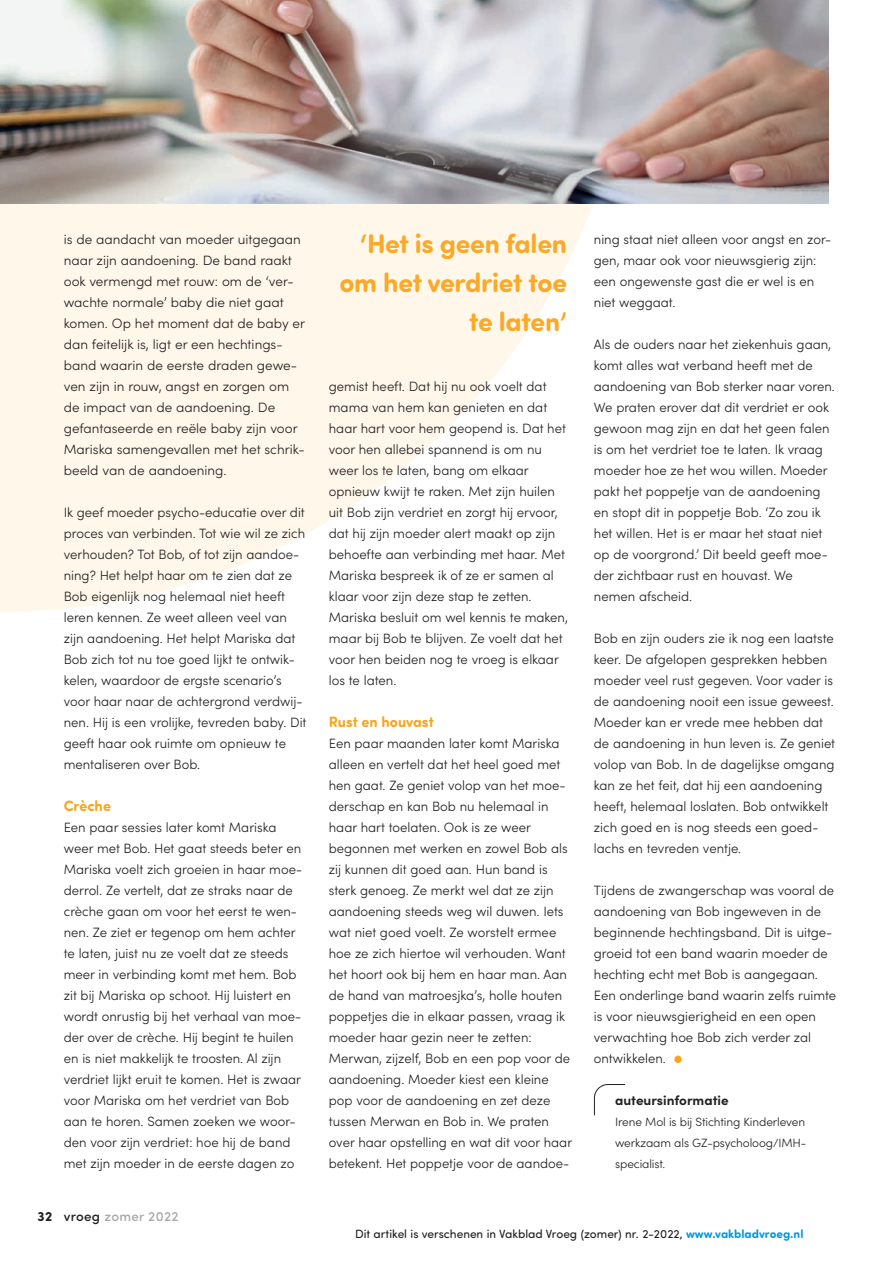
<style>
.page{position:relative;width:893px;height:1263px;background:#fff}
.page>*{position:absolute;margin:0;border:0;box-sizing:border-box;transform-origin:0 0}
.t1{font:700 27px/39px "Sofia Pro Soft";letter-spacing:-.01em;color:#faa928;text-align:right}
.t2{font:700 15px "Sofia Pro Soft";color:#f9a51b}
.t3{font:300 13.5px/21px "Sofia Pro";color:#231f20}
.t4{font:700 13.5px "Sofia Pro";color:#231f20}
.t5{font:500 13.5px "Sofia Pro Soft";letter-spacing:.02em;color:#a8a9ad}
.t6{font:300 12px/21px "Sofia Pro";letter-spacing:-.01em;color:#231f20;text-align:justify}
.t7{font:12px "Sofia Pro Soft";color:#231f20}
.s1{font-weight:700;color:#231f20}
.s2{color:#231f20}
.s3{color:#f9a51b}
.s4{font-weight:700;color:#0099da}
</style>
<div class="page">
<svg style="left:0;top:203px;width:634px;height:409px;fill:#fef7ea"></svg>
<img style="left:0;top:0;width:829px;height:203px">
<svg style="left:594px;top:1084px;width:32px;height:32px"></svg>
<p class="t3" style="left:64px;top:228px;width:243px">is de aandacht van moeder uitgegaan naar zijn aandoening. De band raakt ook vermengd met rouw: om de ‘ver&shy;wachte normale’ baby die niet gaat komen. Op het moment dat de baby er dan feitelijk is, ligt er een hechtings&shy;band waarin de eerste draden gewe&shy;ven zijn in rouw, angst en zorgen om de impact van de aandoening. De gefantaseerde en reële baby zijn voor Mariska samengevallen met het schrik&shy;beeld van de aandoening.</p>
<p class="t3" style="left:64px;top:501px;width:244px">Ik geef moeder psycho-educatie over dit proces van verbinden. Tot wie wil ze zich verhouden? Tot Bob, of tot zijn aandoe&shy;ning? Het helpt haar om te zien dat ze Bob eigenlijk nog helemaal niet heeft leren kennen. Ze weet alleen veel van zijn aandoening. Het helpt Mariska dat Bob zich tot nu toe goed lijkt te ontwik&shy;kelen, waardoor de ergste scenario’s voor haar naar de achtergrond verdwij&shy;nen. Hij is een vrolijke, tevreden baby. Dit geeft haar ook ruimte om opnieuw te mentaliseren over Bob.</p>
<p class="t2" style="left:64px;top:795px;width:49px">Crèche</p>
<p class="t3" style="left:64px;top:816px;width:240px">Een paar sessies later komt Mariska weer met Bob. Het gaat steeds beter en Mariska voelt zich groeien in haar moe&shy;derrol. Ze vertelt, dat ze straks naar de crèche gaan om voor het eerst te wen&shy;nen. Ze ziet er tegenop om hem achter te laten, juist nu ze voelt dat ze steeds meer in verbinding komt met hem. Bob zit bij Mariska op schoot. Hij luistert en wordt onrustig bij het verhaal van moe&shy;der over de crèche. Hij begint te huilen en is niet makkelijk te troosten. Al zijn verdriet lijkt eruit te komen. Het is zwaar voor Mariska om het verdriet van Bob aan te horen. Samen zoeken we woor&shy;den voor zijn verdriet: hoe hij de band met zijn moeder in de eerste dagen zo</p>
<p class="t5" style="left:38px;top:1206px;width:143px"><span class="s1">32</span> <span class="s2">vroeg</span> zomer 2022</p>
<h1 class="t1" style="left:339px;top:223px;width:229px">‘Het is geen falen om het verdriet toe te laten’</h1>
<p class="t3" style="left:329px;top:375px;width:241px">gemist heeft. Dat hij nu ook voelt dat mama van hem kan genieten en dat haar hart voor hem geopend is. Dat het voor hen allebei spannend is om nu weer los te laten, bang om elkaar opnieuw kwijt te raken. Met zijn huilen uit Bob zijn verdriet en zorgt hij ervoor, dat hij zijn moeder alert maakt op zijn behoefte aan verbinding met haar. Met Mariska bespreek ik of ze er samen al klaar voor zijn deze stap te zetten.<br>Mariska besluit om wel kennis te maken, maar bij Bob te blijven. Ze voelt dat het voor hen beiden nog te vroeg is elkaar los te laten.</p>
<p class="t2" style="left:329px;top:711px;width:106px">Rust en houvast</p>
<p class="t3" style="left:329px;top:732px;width:245px">Een paar maanden later komt Mariska alleen en vertelt dat het heel goed met hen gaat. Ze geniet volop van het moe&shy;derschap en kan Bob nu helemaal in haar hart toelaten. Ook is ze weer begonnen met werken en zowel Bob als zij kunnen dit goed aan. Hun band is sterk genoeg. Ze merkt wel dat ze zijn aandoening steeds weg wil duwen. Iets wat niet goed voelt. Ze worstelt ermee hoe ze zich hiertoe wil verhouden. Want het hoort ook bij hem en haar man. Aan de hand van matroesjka’s, holle houten poppetjes die in elkaar passen, vraag ik moeder haar gezin neer te zetten:<br>Merwan, zijzelf, Bob en een pop voor de aandoening. Moeder kiest een kleine pop voor de aandoening en zet deze tussen Merwan en Bob in. We praten over haar opstelling en wat dit voor haar betekent. Het poppetje voor de aandoe-</p>
<p class="t3" style="left:594px;top:228px;width:239px">ning staat niet alleen voor angst en zor&shy;gen, maar ook voor nieuwsgierig zijn: een ongewenste gast die er wel is en niet weggaat.</p>
<p class="t3" style="left:594px;top:333px;width:242px">Als de ouders naar het ziekenhuis gaan, komt alles wat verband heeft met de aandoening van Bob sterker naar voren.<br>We praten erover dat dit verdriet er ook gewoon mag zijn en dat het geen falen is om het verdriet toe te laten. Ik vraag moeder hoe ze het wou willen. Moeder pakt het poppetje van de aandoening en stopt dit in poppetje Bob. ‘Zo zou ik het willen. Het is er maar het staat niet op de voorgrond.’ Dit beeld geeft moe&shy;der zichtbaar rust en houvast. We nemen afscheid.</p>
<p class="t3" style="left:594px;top:627px;width:243px">Bob en zijn ouders zie ik nog een laatste keer. De afgelopen gesprekken hebben moeder veel rust gegeven. Voor vader is de aandoening nooit een issue geweest.<br>Moeder kan er vrede mee hebben dat de aandoening in hun leven is. Ze geniet volop van Bob. In de dagelijkse omgang kan ze het feit, dat hij een aandoening heeft, helemaal loslaten. Bob ontwikkelt zich goed en is nog steeds een goed&shy;lachs en tevreden ventje.</p>
<p class="t3" style="left:594px;top:879px;width:244px">Tijdens de zwangerschap was vooral de aandoening van Bob ingeweven in de beginnende hechtingsband. Dit is uitge&shy;groeid tot een band waarin moeder de hechting echt met Bob is aangegaan.<br>Een onderlinge band waarin zelfs ruimte is voor nieuwsgierigheid en een open verwachting hoe Bob zich verder zal ontwikkelen. <span class="s3">●</span></p>
<p class="t4" style="left:615px;top:1090px;width:115px">auteursinformatie</p>
<p class="t6" style="left:615px;top:1111px;width:193px">Irene Mol is bij Stichting Kinderleven werkzaam als GZ-psycholoog/IMH&shy;specialist.</p>
<p class="t7" style="left:355px;top:1225px;width:450px">Dit artikel is verschenen in Vakblad Vroeg (zomer) nr. 2-2022, <span class="s4">www.vakbladvroeg.nl</span></p>
</div>
